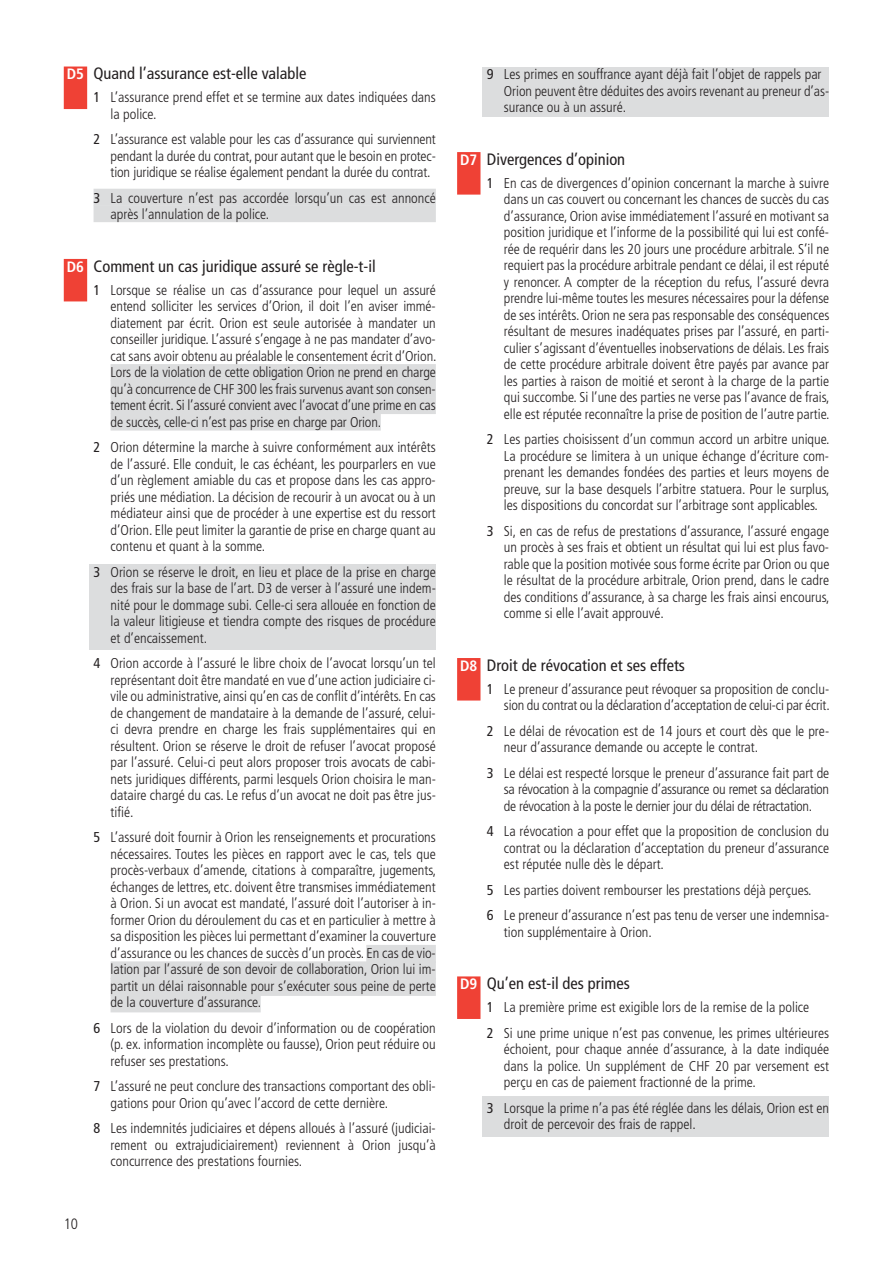
<style>
.page{position:relative;width:893px;height:1263px;background:#fff}
.page>*{position:absolute;margin:0;border:0;box-sizing:border-box;transform-origin:0 0}
.t1{font:condensed 16.5px "Frutiger";color:#231f20}
.t2{font:300 condensed 15px "Frutiger";color:#231f20}
.t3{font:300 condensed 14.25px/16.5px "Frutiger";color:#231f20;text-align:justify}
.s1{font-weight:700;font-size:15px;color:#fff}
.s2{font-weight:400}
</style>
<div class="page">
<div style="left:483px;top:1096px;width:346px;height:41px;background:#dcddde"></div>
<div style="left:89px;top:564px;width:347px;height:86px;background:#dcddde"></div>
<div style="left:483px;top:67px;width:346px;height:50px;background:#dcddde"></div>
<div style="left:64px;top:67px;width:23px;height:42px;background:#ef4135"></div>
<div style="left:94px;top:189px;width:342px;height:17px;background:#dcddde"></div>
<div style="left:94px;top:205px;width:342px;height:17px;background:#dcddde"></div>
<div style="left:64px;top:259px;width:23px;height:42px;background:#ef4135"></div>
<div style="left:111px;top:364px;width:325px;height:17px;background:#dcddde"></div>
<div style="left:111px;top:381px;width:325px;height:17px;background:#dcddde"></div>
<div style="left:111px;top:397px;width:325px;height:17px;background:#dcddde"></div>
<div style="left:111px;top:414px;width:270px;height:17px;background:#dcddde"></div>
<div style="left:366px;top:945px;width:70px;height:18px;background:#dcddde"></div>
<div style="left:111px;top:961px;width:325px;height:18px;background:#dcddde"></div>
<div style="left:111px;top:978px;width:325px;height:18px;background:#dcddde"></div>
<div style="left:111px;top:994px;width:150px;height:18px;background:#dcddde"></div>
<div style="left:457px;top:152px;width:23px;height:43px;background:#ef4135"></div>
<div style="left:457px;top:658px;width:23px;height:42px;background:#ef4135"></div>
<div style="left:457px;top:976px;width:23px;height:43px;background:#ef4135"></div>
<p class="t1" style="left:67px;top:64px;width:241px"><span class="s1">D5</span> Quand l’assurance est-elle valable</p>
<p class="t3" style="left:111px;top:89px;width:327px;text-indent:-17px"><span class="s2">1</span> L’assurance prend effet et se termine aux dates indiquées dans la police.</p>
<p class="t3" style="left:111px;top:131px;width:327px;text-indent:-17px"><span class="s2">2</span> L’assurance est valable pour les cas d’assurance qui surviennent pendant la durée du contrat, pour autant que le besoin en protec&shy;tion juridique se réalise également pendant la durée du contrat.</p>
<p class="t3" style="left:111px;top:190px;width:327px;text-indent:-17px"><span class="s2">3</span> La couverture n’est pas accordée lorsqu’un cas est annoncé après l’annulation de la police.</p>
<p class="t1" style="left:67px;top:256px;width:310px"><span class="s1">D6</span> Comment un cas juridique assuré se règle-t-il</p>
<p class="t3" style="left:111px;top:282px;width:328px;text-align:left;text-indent:-17px"><span class="s2">1</span> Lorsque se réalise un cas d’assurance pour lequel un assuré entend solliciter les services d’Orion, il doit l’en aviser immé&shy;diatement par écrit. Orion est seule autorisée à mandater un conseiller juridique. L’assuré s’engage à ne pas mandater d’avo&shy;cat sans avoir obtenu au préalable le consentement écrit d’Orion.<br>Lors de la violation de cette obligation Orion ne prend en charge qu’à concurrence de CHF 300 les frais survenus avant son consen&shy;tement écrit. Si l’assuré convient avec l’avocat d’une prime en cas de succès, celle-ci n’est pas prise en charge par Orion.</p>
<p class="t3" style="left:111px;top:439px;width:327px;text-indent:-17px"><span class="s2">2</span> Orion détermine la marche à suivre conformément aux intérêts de l’assuré. Elle conduit, le cas échéant, les pourparlers en vue d’un règlement amiable du cas et propose dans les cas appro&shy;priés une médiation. La décision de recourir à un avocat ou à un médiateur ainsi que de procéder à une expertise est du ressort d’Orion. Elle peut limiter la garantie de prise en charge quant au contenu et quant à la somme.</p>
<p class="t3" style="left:111px;top:564px;width:327px;text-indent:-17px"><span class="s2">3</span> Orion se réserve le droit, en lieu et place de la prise en charge des frais sur la base de l’art. D3 de verser à l’assuré une indem&shy;nité pour le dommage subi. Celle-ci sera allouée en fonction de la valeur litigieuse et tiendra compte des risques de procédure et d’encaissement.</p>
<p class="t3" style="left:111px;top:655px;width:327px;text-indent:-17px"><span class="s2">4</span> Orion accorde à l’assuré le libre choix de l’avocat lorsqu’un tel représentant doit être mandaté en vue d’une action judiciaire ci&shy;vile ou administrative, ainsi qu’en cas de conflit d’intérêts. En cas de changement de mandataire à la demande de l’assuré, celui&shy;ci devra prendre en charge les frais supplémentaires qui en résultent. Orion se réserve le droit de refuser l’avocat proposé par l’assuré. Celui-ci peut alors proposer trois avocats de cabi&shy;nets juridiques différents, parmi lesquels Orion choisira le man&shy;dataire chargé du cas. Le refus d’un avocat ne doit pas être jus&shy;tifié.</p>
<p class="t3" style="left:111px;top:829px;width:327px;text-indent:-17px"><span class="s2">5</span> L’assuré doit fournir à Orion les renseignements et procurations nécessaires. Toutes les pièces en rapport avec le cas, tels que procès-verbaux d’amende, citations à comparaître, jugements, échanges de lettres, etc. doivent être transmises immédiatement à Orion. Si un avocat est mandaté, l’assuré doit l’autoriser à in&shy;former Orion du déroulement du cas et en particulier à mettre à sa disposition les pièces lui permettant d’examiner la couverture d’assurance ou les chances de succès d’un procès. En cas de vio&shy;lation par l’assuré de son devoir de collaboration, Orion lui im&shy;partit un délai raisonnable pour s’exécuter sous peine de perte de la couverture d’assurance.</p>
<p class="t3" style="left:111px;top:1020px;width:327px;text-indent:-17px"><span class="s2">6</span> Lors de la violation du devoir d’information ou de coopération (p. ex. information incomplète ou fausse), Orion peut réduire ou refuser ses prestations.</p>
<p class="t3" style="left:111px;top:1078px;width:327px;text-indent:-17px"><span class="s2">7</span> L’assuré ne peut conclure des transactions comportant des obli&shy;gations pour Orion qu’avec l’accord de cette dernière.</p>
<p class="t3" style="left:111px;top:1120px;width:327px;text-indent:-17px"><span class="s2">8</span> Les indemnités judiciaires et dépens alloués à l’assuré (judiciai&shy;rement ou extrajudiciairement) reviennent à Orion jusqu’à concurrence des prestations fournies.</p>
<p class="t2" style="left:64px;top:1215px;width:16px">10</p>
<p class="t3" style="left:504px;top:66px;width:327px;text-align:left;text-indent:-17px"><span class="s2">9</span> Les primes en souffrance ayant déjà fait l’objet de rappels par<br>Orion peuvent être déduites des avoirs revenant au preneur d’as&shy;surance ou à un assuré.</p>
<p class="t1" style="left:460px;top:149px;width:167px"><span class="s1">D7</span> Divergences d’opinion</p>
<p class="t3" style="left:504px;top:175px;width:327px;text-indent:-17px"><span class="s2">1</span> En cas de divergences d’opinion concernant la marche à suivre dans un cas couvert ou concernant les chances de succès du cas d’assurance, Orion avise immédiatement l’assuré en motivant sa position juridique et l’informe de la possibilité qui lui est confé&shy;rée de requérir dans les 20 jours une procédure arbitrale. S’il ne requiert pas la procédure arbitrale pendant ce délai, il est réputé y renoncer. A compter de la réception du refus, l’assuré devra prendre lui-même toutes les mesures nécessaires pour la défense de ses intérêts. Orion ne sera pas responsable des conséquences résultant de mesures inadéquates prises par l’assuré, en parti&shy;culier s’agissant d’éventuelles inobservations de délais. Les frais de cette procédure arbitrale doivent être payés par avance par les parties à raison de moitié et seront à la charge de la partie qui succombe. Si l’une des parties ne verse pas l’avance de frais, elle est réputée reconnaître la prise de position de l’autre partie.</p>
<p class="t3" style="left:504px;top:431px;width:327px;text-indent:-17px"><span class="s2">2</span> Les parties choisissent d’un commun accord un arbitre unique.<br>La procédure se limitera à un unique échange d’écriture com&shy;prenant les demandes fondées des parties et leurs moyens de preuve, sur la base desquels l’arbitre statuera. Pour le surplus, les dispositions du concordat sur l’arbitrage sont applicables.</p>
<p class="t3" style="left:504px;top:523px;width:327px;text-indent:-17px"><span class="s2">3</span> Si, en cas de refus de prestations d’assurance, l’assuré engage un procès à ses frais et obtient un résultat qui lui est plus favo&shy;rable que la position motivée sous forme écrite par Orion ou que le résultat de la procédure arbitrale, Orion prend, dans le cadre des conditions d’assurance, à sa charge les frais ainsi encourus, comme si elle l’avait approuvé.</p>
<p class="t1" style="left:460px;top:655px;width:226px"><span class="s1">D8</span> Droit de révocation et ses effets</p>
<p class="t3" style="left:487px;top:681px;width:344px;text-align:right"><span class="s2">1</span> Le preneur d’assurance peut révoquer sa proposition de conclu&shy;sion du contrat ou la déclaration d’acceptation de celui-ci par écrit.</p>
<p class="t3" style="left:504px;top:723px;width:327px;text-indent:-17px"><span class="s2">2</span> Le délai de révocation est de 14 jours et court dès que le pre&shy;neur d’assurance demande ou accepte le contrat.</p>
<p class="t3" style="left:504px;top:765px;width:327px;text-indent:-17px"><span class="s2">3</span> Le délai est respecté lorsque le preneur d’assurance fait part de sa révocation à la compagnie d’assurance ou remet sa déclaration de révocation à la poste le dernier jour du délai de rétractation.</p>
<p class="t3" style="left:504px;top:823px;width:327px;text-indent:-17px"><span class="s2">4</span> La révocation a pour effet que la proposition de conclusion du contrat ou la déclaration d’acceptation du preneur d’assurance est réputée nulle dès le départ.</p>
<p class="t3" style="left:487px;top:877px;width:344px;line-height:25.5px"><span class="s2">5</span> Les parties doivent rembourser les prestations déjà perçues.<br><span class="s2">6</span> Le preneur d’assurance n’est pas tenu de verser une indemnisa-</p>
<p class="t3" style="left:504px;top:924px;width:150px">tion supplémentaire à Orion.</p>
<p class="t1" style="left:460px;top:974px;width:171px"><span class="s1">D9</span> Qu’en est-il des primes</p>
<p class="t3" style="left:487px;top:994px;width:344px;line-height:25.5px"><span class="s2">1</span> La première prime est exigible lors de la remise de la police<br><span class="s2">2</span> Si une prime unique n’est pas convenue, les primes ultérieures</p>
<p class="t3" style="left:504px;top:1041px;width:327px">échoient, pour chaque année d’assurance, à la date indiquée dans la police. Un supplément de CHF 20 par versement est perçu en cas de paiement fractionné de la prime.</p>
<p class="t3" style="left:504px;top:1099px;width:327px;text-indent:-17px"><span class="s2">3</span> Lorsque la prime n’a pas été réglée dans les délais, Orion est en droit de percevoir des frais de rappel.</p>
</div>
